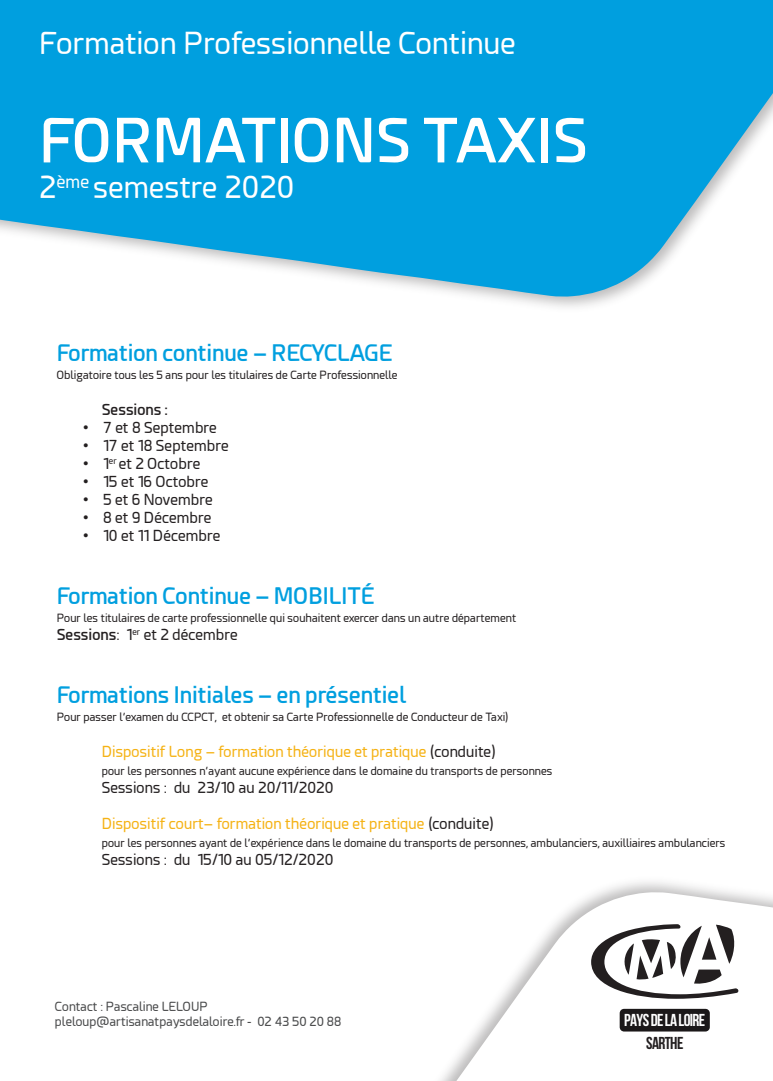
<style>
.page{position:relative;width:773px;height:1081px;background:#fff}
.page>*{position:absolute;margin:0;border:0;box-sizing:border-box;transform-origin:0 0}
.t1{font:600 60px "Esphimere";color:#fff}
.t2{font:30px "Esphimere";color:#fff}
.t3{font:600 22.5px "Esphimere";color:#009fdf}
.t4{font:700 17.25px/23.2px "Bebas Neue";letter-spacing:-.035em;color:#fff;text-align:center}
.t5{font:15px "Esphimere";color:#231f20}
.t6{font:15px "Esphimere";color:#f5b214}
.t7{font:600 15px "Esphimere";color:#231f20}
.t8{font:12.5px "Esphimere";color:#494a4b}
.t9{font:11.25px "Esphimere";color:#231f20}
.s1{font-weight:600}
.s2{color:#231f20}
</style>
<div class="page">
<svg style="left:0;top:0;width:772px;height:297px;background:#27ade2"></svg>
<svg style="left:437px;top:892px;width:335px;height:189px"></svg>
<div style="left:619px;top:1009px;width:90px;height:22px;background:#1b1819;border-radius:4px"></div>
<svg style="left:591px;top:924px;width:147px;height:75px"></svg>
<p class="t2" style="left:39px;top:27px;width:478px">Formation Professionnelle Continue</p>
<p class="t1" style="left:39px;top:103px;width:550px">FORMATIONS TAXIS</p>
<p class="t2" style="left:39px;top:171px;width:257px">2<sup>ème</sup> semestre 2020</p>
<p class="t3" style="left:57px;top:339px;width:337px">Formation continue – RECYCLAGE</p>
<p class="t9" style="left:57px;top:368px;width:342px">Obligatoire tous les 5 ans pour les titulaires de Carte Professionnelle</p>
<p class="t7" style="left:102px;top:400px;width:67px">Sessions :</p>
<p class="t5" style="left:83px;top:419px;width:135px">• 7 et 8 Septembre</p>
<p class="t5" style="left:83px;top:437px;width:147px">• 17 et 18 Septembre</p>
<p class="t5" style="left:83px;top:455px;width:119px">• 1<sup>er</sup> et 2 Octobre</p>
<p class="t5" style="left:83px;top:473px;width:127px">• 15 et 16 Octobre</p>
<p class="t5" style="left:83px;top:491px;width:131px">• 5 et 6 Novembre</p>
<p class="t5" style="left:83px;top:509px;width:130px">• 8 et 9 Décembre</p>
<p class="t5" style="left:83px;top:527px;width:139px">• 10 et 11 Décembre</p>
<p class="t3" style="left:57px;top:582px;width:319px">Formation Continue – MOBILITÉ</p>
<p class="t9" style="left:57px;top:611px;width:461px">Pour les titulaires de carte professionnelle qui souhaitent exercer dans un autre département</p>
<p class="t5" style="left:57px;top:626px;width:183px"><span class="s1">Sessions</span>: 1<sup>er</sup> et 2 décembre</p>
<p class="t3" style="left:57px;top:681px;width:351px">Formations Initiales – en présentiel</p>
<p class="t9" style="left:57px;top:710px;width:453px">Pour passer l’examen du CCPCT, et obtenir sa Carte Professionnelle de Conducteur de Taxi)</p>
<p class="t6" style="left:102px;top:743px;width:395px">Dispositif Long – formation théorique et pratique <span class="s2">(conduite)</span></p>
<p class="t9" style="left:102px;top:764px;width:452px">pour les personnes n’ayant aucune expérience dans le domaine du transports de personnes</p>
<p class="t5" style="left:102px;top:779px;width:233px">Sessions : du 23/10 au 20/11/2020</p>
<p class="t6" style="left:102px;top:815px;width:394px">Dispositif court– formation théorique et pratique <span class="s2">(conduite)</span></p>
<p class="t9" style="left:102px;top:836px;width:625px">pour les personnes ayant de l’expérience dans le domaine du transports de personnes, ambulanciers, auxilliaires ambulanciers</p>
<p class="t5" style="left:102px;top:851px;width:233px">Sessions : du 15/10 au 05/12/2020</p>
<p class="t8" style="left:55px;top:999px;width:154px">Contact : Pascaline LELOUP</p>
<p class="t8" style="left:55px;top:1014px;width:288px">pleloup@artisanatpaysdelaloire.fr - 02 43 50 20 88</p>
<p class="t4" style="left:624px;top:1008px;width:82px">PAYS DE LA LOIRE<br><span class="s2">SARTHE</span></p>
</div>
